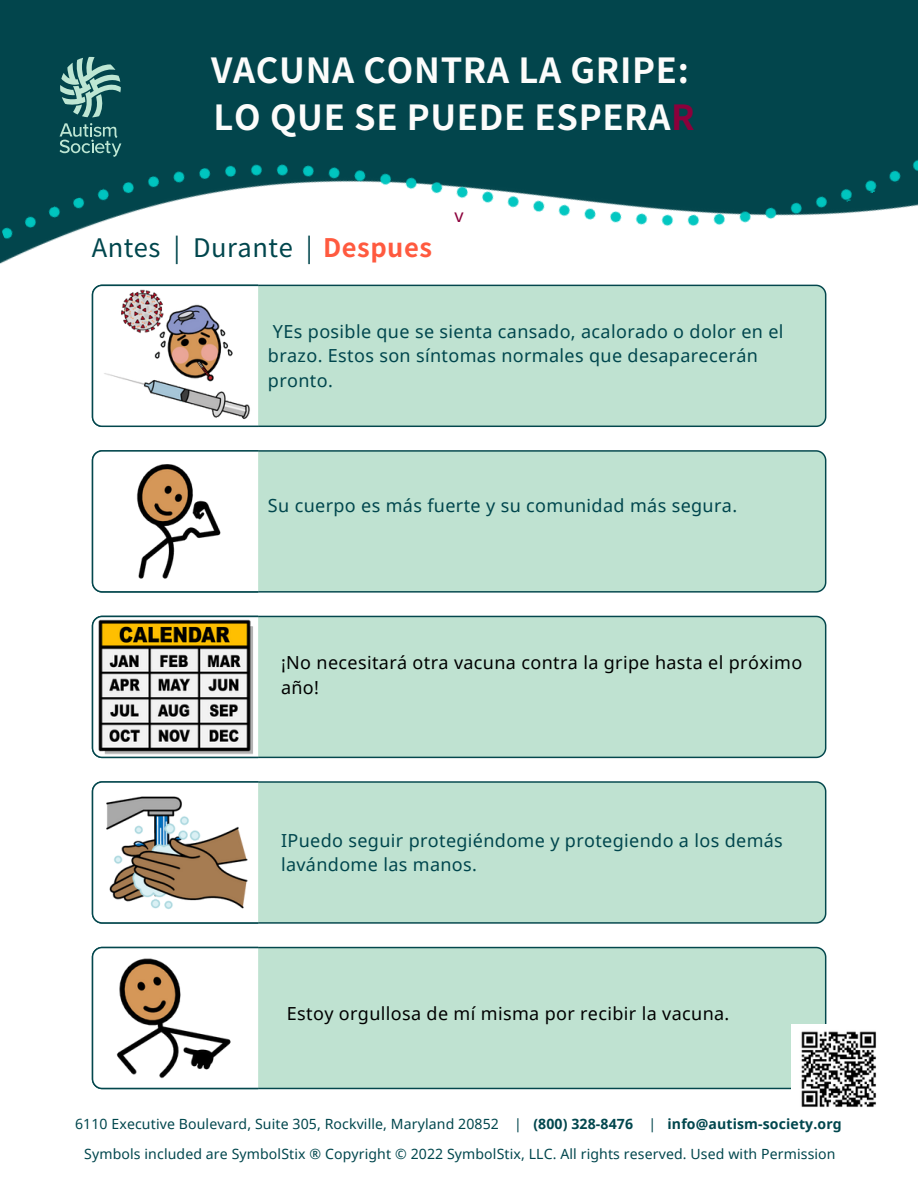
<style>
.page{position:relative;width:918px;height:1188px;background:#fff}
.page>*{position:absolute;margin:0;border:0;box-sizing:border-box;transform-origin:0 0}
.t1{font:700 34.5px "Noto Sans JP";letter-spacing:.02em;color:#fcfcfb}
.t2{font:25.5px "Noto Sans JP";letter-spacing:.02em;color:#00464d}
.t3{font:18px/24.8px "Noto Sans";letter-spacing:.02em;color:#00464d}
.t4{font:18px/24.8px "Noto Sans";letter-spacing:.02em;color:#000}
.t5{font:18px "Noto Sans";color:#8c003b}
.t6{font:14.1px "Noto Sans";letter-spacing:.01em;color:#00464d}
.s1{color:#8c003b}
.s2{font-weight:700;color:#ff5a3f}
.s3{font-weight:700}
</style>
<div class="page">
<img style="left:0;top:0;width:918px;height:477px">
<div style="left:260px;top:284px;width:566px;height:143px;background:#bfe2d1"></div>
<svg style="left:92px;top:284px;width:168px;height:143px"></svg>
<div style="left:260px;top:450px;width:566px;height:143px;background:#bfe2d1"></div>
<svg style="left:92px;top:450px;width:168px;height:143px"></svg>
<div style="left:260px;top:615px;width:566px;height:143px;background:#bfe2d1"></div>
<svg style="left:92px;top:615px;width:168px;height:143px"></svg>
<div style="left:260px;top:781px;width:566px;height:143px;background:#bfe2d1"></div>
<svg style="left:92px;top:781px;width:168px;height:143px"></svg>
<div style="left:260px;top:947px;width:566px;height:142px;background:#bfe2d1"></div>
<svg style="left:92px;top:947px;width:168px;height:142px"></svg>
<img style="left:108px;top:463px;width:137px;height:117px">
<img style="left:99px;top:290px;width:154px;height:131px">
<img style="left:96px;top:618px;width:162px;height:138px">
<img style="left:105px;top:791px;width:144px;height:123px">
<img style="left:96px;top:954px;width:149px;height:127px">
<img style="left:791px;top:1024px;width:85px;height:83px">
<p class="t1" style="left:211px;top:43px;width:479px">VACUNA CONTRA LA GRIPE:</p>
<p class="t1" style="left:214px;top:90px;width:483px">LO QUE SE PUEDE ESPERA<span class="s1">R</span></p>
<p class="t2" style="left:92px;top:228px;width:342px">Antes | Durante | <span class="s2">Despues</span></p>
<p class="t5" style="left:454px;top:203px;width:11px">v</p>
<p class="t3" style="left:268px;top:318px;width:517px">YEs posible que se sienta cansado, acalorado o dolor en el brazo. Estos son síntomas normales que desaparecerán pronto.</p>
<p class="t3" style="left:268px;top:492px;width:471px">Su cuerpo es más fuerte y su comunidad más segura.</p>
<p class="t4" style="left:281px;top:650px;width:523px">¡No necesitará otra vacuna contra la gripe hasta el próximo año!</p>
<p class="t3" style="left:281px;top:827px;width:503px">IPuedo seguir protegiéndome y protegiendo a los demás lavándome las manos.</p>
<p class="t4" style="left:287px;top:1001px;width:444px">Estoy orgullosa de mí misma por recibir la vacuna.</p>
<p class="t6" style="left:75px;top:1114px;width:768px">6110 Executive Boulevard, Suite 305, Rockville, Maryland 20852 | <span class="s3">(800) 328-8476</span> | <span class="s3">info@autism-society.org</span></p>
<p class="t6" style="left:84px;top:1144px;width:753px">Symbols included are SymbolStix ® Copyright © 2022 SymbolStix, LLC. All rights reserved. Used with Permission</p>
</div>
